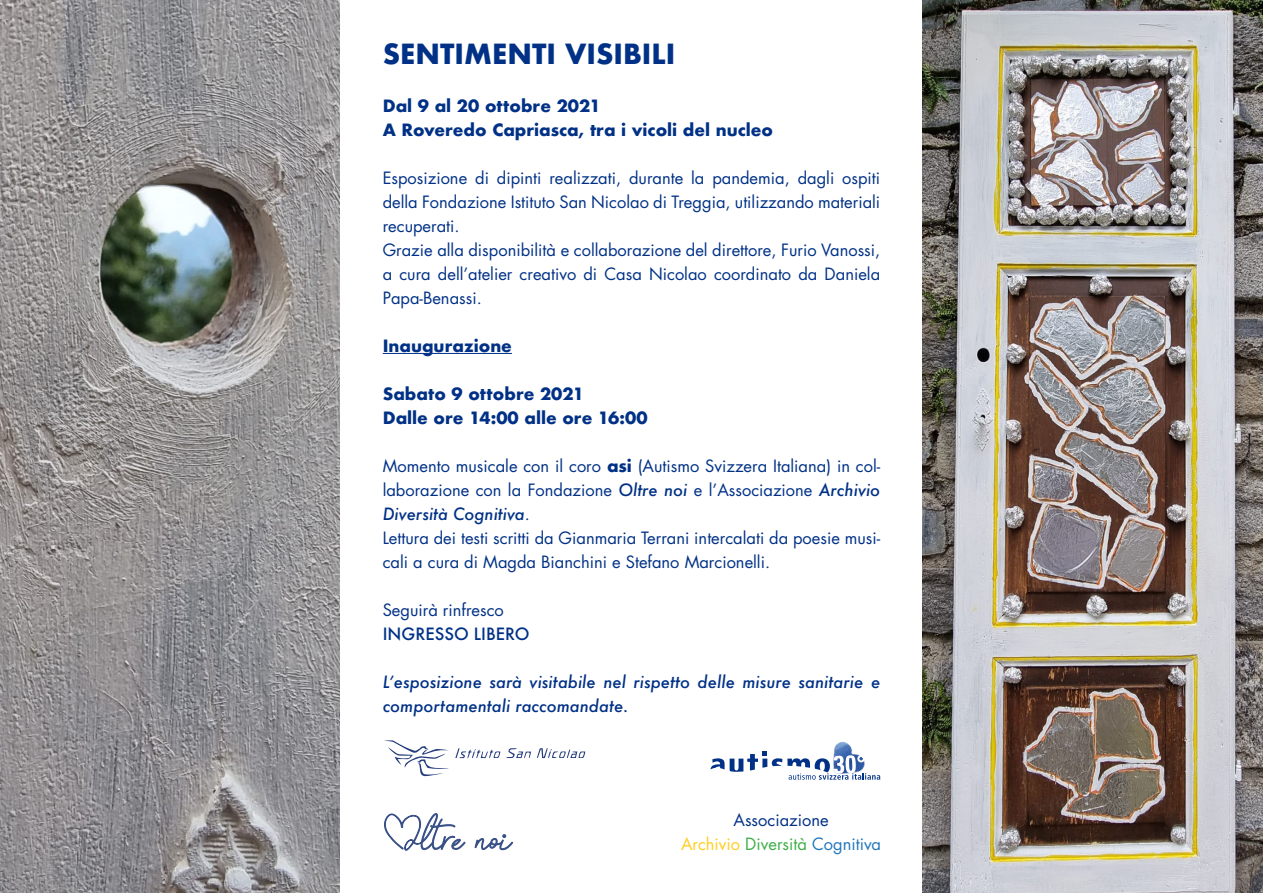
<style>
.page{position:relative;width:1263px;height:893px;background:#fff}
.page>*{position:absolute;margin:0;border:0;box-sizing:border-box;transform-origin:0 0}
.t1{font:700 27px "Futura";color:#003186}
.t2{font:16.5px/24px "Futura";color:#003186;text-align:justify}
.t3{font:700 16.5px "Futura";color:#003186}
.t4{font:italic 500 16.5px/24px "Futura";color:#003186}
.t5{font:16.5px "Futura";color:#40ae49}
.t6{font:500 16.5px "Futura";color:#003186}
.s1{font-weight:700}
.s2{font-weight:500;font-style:italic}
.s3{color:#ffce21}
.s4{color:#2277bd}
</style>
<div class="page">
<hr style="left:383px;top:353px;width:129px;height:1px;background:#003186">
<img style="left:0;top:0;width:340px;height:893px">
<img style="left:923px;top:0;width:340px;height:893px">
<img style="left:834px;top:741px;width:18px;height:11px">
<svg style="left:711px;top:758px;width:13px;height:12px"></svg>
<svg style="left:730px;top:752px;width:150px;height:28px"></svg>
<svg style="left:384px;top:740px;width:65px;height:36px"></svg>
<svg style="left:506px;top:748px;width:25px;height:10px"></svg>
<svg style="left:537px;top:748px;width:48px;height:10px"></svg>
<svg style="left:455px;top:748px;width:45px;height:10px"></svg>
<svg style="left:475px;top:834px;width:38px;height:16px"></svg>
<svg style="left:384px;top:813px;width:81px;height:38px"></svg>
<p class="t1" style="left:383px;top:35px;width:294px">SENTIMENTI VISIBILI</p>
<p class="t3" style="left:383px;top:94px;width:219px">Dal 9 al 20 ottobre 2021</p>
<p class="t3" style="left:383px;top:118px;width:392px">A Roveredo Capriasca, tra i vicoli del nucleo</p>
<p class="t2" style="left:383px;top:166px;width:499px">Esposizione di dipinti realizzati, durante la pandemia, dagli ospiti della Fondazione Istituto San Nicolao di Treggia, utilizzando materiali recuperati.</p>
<p class="t2" style="left:383px;top:238px;width:499px">Grazie alla disponibilità e collaborazione del direttore, Furio Vanossi, a cura dell’atelier creativo di Casa Nicolao coordinato da Daniela Papa-Benassi.</p>
<p class="t3" style="left:383px;top:334px;width:131px">Inaugurazione</p>
<p class="t3" style="left:383px;top:382px;width:203px">Sabato 9 ottobre 2021</p>
<p class="t3" style="left:383px;top:406px;width:266px">Dalle ore 14:00 alle ore 16:00</p>
<p class="t2" style="left:383px;top:454px;width:499px">Momento musicale con il coro <span class="s1">asi</span> (Autismo Svizzera Italiana) in col&shy;laborazione con la Fondazione <span class="s2">Oltre noi</span> e l’Associazione <span class="s2">Archivio Diversità Cognitiva</span>.</p>
<p class="t2" style="left:383px;top:526px;width:499px">Lettura dei testi scritti da Gianmaria Terrani intercalati da poesie musi&shy;cali a cura di Magda Bianchini e Stefano Marcionelli.</p>
<p class="t2" style="left:383px;top:598px;width:123px">Seguirà rinfresco</p>
<p class="t6" style="left:383px;top:623px;width:148px">INGRESSO LIBERO</p>
<p class="t4" style="left:383px;top:670px;width:499px">L’esposizione sarà visitabile nel rispetto delle misure sanitarie e comportamentali raccomandate.</p>
<p class="t2" style="left:733px;top:808px;width:97px">Associazione</p>
<p class="t5" style="left:681px;top:833px;width:202px"><span class="s3">Archivio</span> Diversità <span class="s4">Cognitiva</span></p>
</div>
